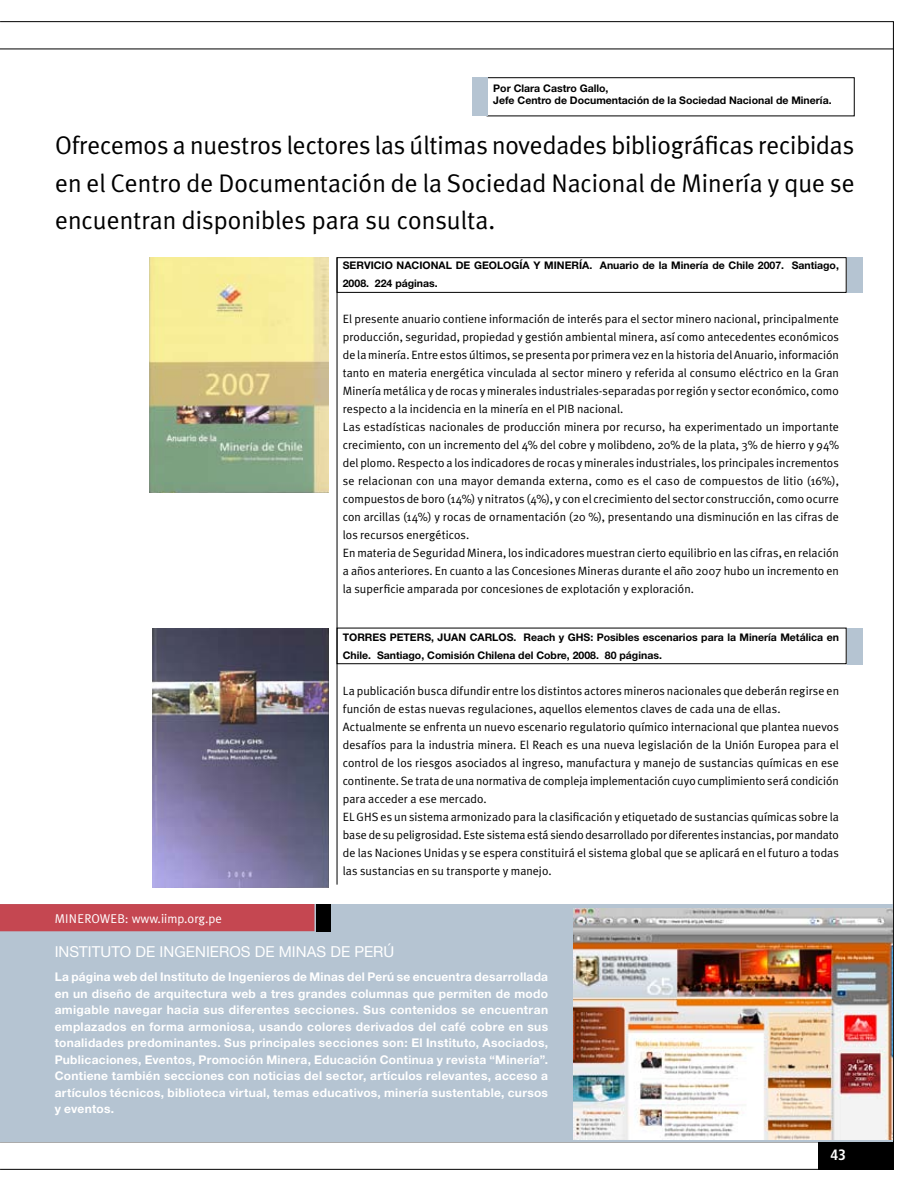
<style>
.page{position:relative;width:915px;height:1191px;background:#fff}
.page>*{position:absolute;margin:0;border:0;box-sizing:border-box;transform-origin:0 0}
.t1{font:25.5px/37.5px "Meta Plus Normal";color:#000;text-align:justify}
.t2{font:15px "Helvetica Neue";letter-spacing:.005em;color:#fff}
.t3{font:700 condensed 15px "Frutiger";color:#fff}
.t4{font:12.75px "Meta Plus Normal";color:#fff}
.t5{font:12px/18px "Meta Plus Normal";letter-spacing:.005em;color:#000}
.t6{font:700 12px/16.5px "Helvetica Neue";letter-spacing:.02em;color:#fff;text-align:justify}
.t7{font:700 10.5px/18px "Helvetica Neue";color:#000}
</style>
<div class="page">
<div style="left:818px;top:1141px;width:75px;height:28px;background:#000"></div>
<hr style="left:0;top:49px;width:893px;height:1px;background:#000">
<hr style="left:0;top:1141px;width:893px;height:1px;background:#000">
<div style="left:0;top:904px;width:892px;height:237px;background:#b5c4d2"></div>
<div style="left:337px;top:628px;width:509px;height:36px;border:1px solid #000"></div>
<div style="left:847px;top:628px;width:16px;height:36px;background:#b5c4d2"></div>
<div style="left:486px;top:77px;width:368px;height:39px;border:1px solid #000"></div>
<div style="left:472px;top:78px;width:15px;height:38px;background:#b5c4d2"></div>
<hr style="left:336px;top:257px;width:1px;height:627px;background:#000">
<div style="left:337px;top:257px;width:509px;height:35px;border:1px solid #000"></div>
<div style="left:847px;top:258px;width:16px;height:35px;background:#b5c4d2"></div>
<div style="left:0;top:904px;width:314px;height:27px;background:#c54751"></div>
<div style="left:316px;top:904px;width:15px;height:27px;background:#000"></div>
<img style="left:573px;top:908px;width:319px;height:231px">
<img style="left:149px;top:258px;width:180px;height:234px">
<img style="left:152px;top:628px;width:177px;height:259px">
<p class="t7" style="left:493px;top:82px;width:340px;line-height:12px">Por Clara Castro Gallo,<br>Jefe Centro de Documentación de la Sociedad Nacional de Minería.</p>
<h1 class="t1" style="left:55px;top:126px;width:800px">Ofrecemos a nuestros lectores las últimas novedades bibliográficas recibidas en el Centro de Documentación de la Sociedad Nacional de Minería y que se encuentran disponibles para su consulta.</h1>
<p class="t7" style="left:342px;top:255px;width:497px">SERVICIO NACIONAL DE GEOLOGÍA Y MINERÍA. Anuario de la Minería de Chile 2007. Santiago,<br>2008. 224 páginas.</p>
<p class="t5" style="left:342px;top:309px;width:497px">El presente anuario contiene información de interés para el sector minero nacional, principalmente producción, seguridad, propiedad y gestión ambiental minera, así como antecedentes económicos de la minería. Entre estos últimos, se presenta por primera vez en la historia del Anuario, información tanto en materia energética vinculada al sector minero y referida al consumo eléctrico en la Gran Minería metálica y de rocas y minerales industriales-separadas por región y sector económico, como respecto a la incidencia en la minería en el PIB nacional.<br>Las estadísticas nacionales de producción minera por recurso, ha experimentado un importante crecimiento, con un incremento del 4% del cobre y molibdeno, 20% de la plata, 3% de hierro y 94% del plomo. Respecto a los indicadores de rocas y minerales industriales, los principales incrementos se relacionan con una mayor demanda externa, como es el caso de compuestos de litio (16%), compuestos de boro (14%) y nitratos (4%), y con el crecimiento del sector construcción, como ocurre con arcillas (14%) y rocas de ornamentación (20 %), presentando una disminución en las cifras de los recursos energéticos.<br>En materia de Seguridad Minera, los indicadores muestran cierto equilibrio en las cifras, en relación a años anteriores. En cuanto a las Concesiones Mineras durante el año 2007 hubo un incremento en la superficie amparada por concesiones de explotación y exploración.</p>
<p class="t7" style="left:342px;top:627px;width:497px">TORRES PETERS, JUAN CARLOS. Reach y GHS: Posibles escenarios para la Minería Metálica en<br>Chile. Santiago, Comisión Chilena del Cobre, 2008. 80 páginas.</p>
<p class="t5" style="left:342px;top:681px;width:497px">La publicación busca difundir entre los distintos actores mineros nacionales que deberán regirse en función de estas nuevas regulaciones, aquellos elementos claves de cada una de ellas.<br>Actualmente se enfrenta un nuevo escenario regulatorio químico internacional que plantea nuevos desafíos para la industria minera. El Reach es una nueva legislación de la Unión Europea para el control de los riesgos asociados al ingreso, manufactura y manejo de sustancias químicas en ese continente. Se trata de una normativa de compleja implementación cuyo cumplimiento será condición para acceder a ese mercado.<br>EL GHS es un sistema armonizado para la clasificación y etiquetado de sustancias químicas sobre la base de su peligrosidad. Este sistema está siendo desarrollado por diferentes instancias, por mandato de las Naciones Unidas y se espera constituirá el sistema global que se aplicará en el futuro a todas las sustancias en su transporte y manejo.</p>
<p class="t4" style="left:55px;top:910px;width:169px">MINEROWEB: www.iimp.org.pe</p>
<p class="t2" style="left:55px;top:942px;width:341px">INSTITUTO DE INGENIEROS DE MINAS DE PERÚ</p>
<p class="t6" style="left:55px;top:968px;width:495px">La página web del Instituto de Ingenieros de Minas del Perú se encuentra desarrollada en un diseño de arquitectura web a tres grandes columnas que permiten de modo amigable navegar hacia sus diferentes secciones. Sus contenidos se encuentran emplazados en forma armoniosa, usando colores derivados del café cobre en sus tonalidades predominantes. Sus principales secciones son: El Instituto, Asociados, Publicaciones, Eventos, Promoción Minera, Educación Continua y revista “Minería”.<br>Contiene también secciones con noticias del sector, artículos relevantes, acceso a artículos técnicos, biblioteca virtual, temas educativos, minería sustentable, cursos y eventos.</p>
<p class="t3" style="left:830px;top:1145px;width:17px">43</p>
</div>
